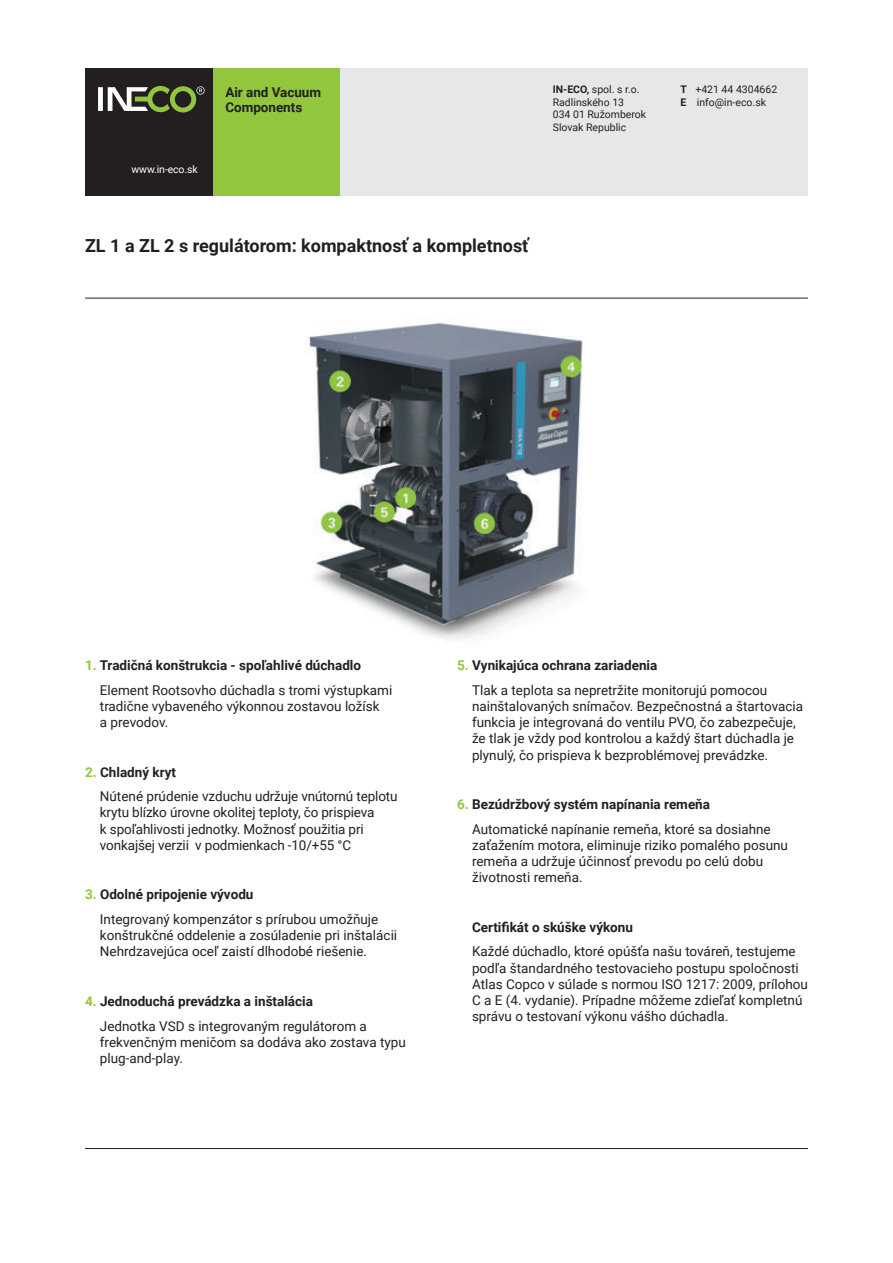
<style>
.page{position:relative;width:893px;height:1263px;background:#fff}
.page>*{position:absolute;margin:0;border:0;box-sizing:border-box;transform-origin:0 0}
.t1{font:700 18px "Roboto";color:#231f20}
.t2{font:13.5px/16.2px "Roboto";color:#231f20}
.t3{font:700 13.5px/15px "Roboto";letter-spacing:-.005em;color:#231f20}
.t4{font:10.5px/12.6px "Roboto";color:#231f20}
.t5{font:10.5px "Roboto";letter-spacing:-.01em;color:#fff}
.s1{font-weight:700}
.s2{font-weight:700;color:#92c73d}
</style>
<div class="page">
<hr style="left:85px;top:1148px;width:723px;height:1px;background:#231f20">
<img style="left:306px;top:322px;width:277px;height:317px">
<div style="left:340px;top:68px;width:468px;height:128px;background:#e6e7e9"></div>
<div style="left:213px;top:68px;width:127px;height:128px;background:#92c73d"></div>
<div style="left:85px;top:68px;width:128px;height:128px;background:#231f20"></div>
<svg style="left:98px;top:86px;width:107px;height:26px"></svg>
<hr style="left:85px;top:298px;width:723px;height:1px;background:#231f20">
<p class="t5" style="left:132px;top:162px;width:68px">www.in-eco.sk</p>
<p class="t3" style="left:225px;top:84px;width:97px">Air and Vacuum<br>Components</p>
<p class="t4" style="left:553px;top:82px;width:95px"><span class="s1">IN-ECO,</span> spol. s r.o.<br>Radlinského 13<br>034 01 Ružomberok<br>Slovak Republic</p>
<h1 class="t1" style="left:85px;top:233px;width:445px">ZL 1 a ZL 2 s regulátorom: kompaktnosť a kompletnosť</h1>
<p class="t4" style="left:680px;top:82px;width:98px"><span class="s1">T</span> +421 44 4304662<br><span class="s1">E</span> info@in-eco.sk</p>
<p class="t2" style="left:100px;top:652px;width:294px;line-height:24.8px;text-indent:-15px"><span class="s2">1.</span> <span class="s1">Tradičná konštrukcia - spoľahlivé dúchadlo<br></span>Element Rootsovho dúchadla s tromi výstupkami</p>
<p class="t2" style="left:100px;top:697px;width:281px">tradične vybaveného výkonnou zostavou ložísk a prevodov.</p>
<p class="t2" style="left:100px;top:759px;width:299px;line-height:24.8px;text-indent:-15px"><span class="s2">2.</span> <span class="s1">Chladný kryt<br></span>Nútené prúdenie vzduchu udržuje vnútornú teplotu</p>
<p class="t2" style="left:100px;top:804px;width:276px">krytu blízko úrovne okolitej teploty, čo prispieva k spoľahlivosti jednotky. Možnosť použitia pri vonkajšej verzii v podmienkach -10/+55 °C</p>
<p class="t2" style="left:100px;top:881px;width:280px;line-height:24.8px;text-indent:-15px"><span class="s2">3.</span> <span class="s1">Odolné pripojenie vývodu<br></span>Integrovaný kompenzátor s prírubou umožňuje</p>
<p class="t2" style="left:100px;top:927px;width:299px">konštrukčné oddelenie a zosúladenie pri inštalácii<br>Nehrdzavejúca oceľ zaistí dlhodobé riešenie.</p>
<p class="t2" style="left:100px;top:988px;width:268px;line-height:24.8px;text-indent:-15px"><span class="s2">4.</span> <span class="s1">Jednoduchá prevádzka a inštalácia<br></span>Jednotka VSD s integrovaným regulátorom a</p>
<p class="t2" style="left:100px;top:1033px;width:307px">frekvenčným meničom sa dodáva ako zostava typu plug-and-play.</p>
<p class="t2" style="left:472px;top:652px;width:297px;line-height:24.8px;text-indent:-15px"><span class="s2">5.</span> <span class="s1">Vynikajúca ochrana zariadenia<br></span>Tlak a teplota sa nepretržite monitorujú pomocou</p>
<p class="t2" style="left:472px;top:697px;width:333px">nainštalovaných snímačov. Bezpečnostná a štartovacia funkcia je integrovaná do ventilu PVO, čo zabezpečuje, že tlak je vždy pod kontrolou a každý štart dúchadla je plynulý, čo prispieva k bezproblémovej prevádzke.</p>
<p class="t2" style="left:472px;top:791px;width:300px;line-height:24.8px;text-indent:-15px"><span class="s2">6.</span> <span class="s1">Bezúdržbový systém napínania remeňa<br></span>Automatické napínanie remeňa, ktoré sa dosiahne</p>
<p class="t2" style="left:472px;top:836px;width:317px">zaťažením motora, eliminuje riziko pomalého posunu remeňa a udržuje účinnosť prevodu po celú dobu životnosti remeňa.</p>
<p class="t3" style="left:472px;top:919px;width:163px">Certifikát o skúške výkonu</p>
<p class="t2" style="left:472px;top:943px;width:337px">Každé dúchadlo, ktoré opúšťa našu továreň, testujeme podľa štandardného testovacieho postupu spoločnosti Atlas Copco v súlade s normou ISO 1217: 2009, prílohou C a E (4. vydanie). Prípadne môžeme zdieľať kompletnú správu o testovaní výkonu vášho dúchadla.</p>
</div>
